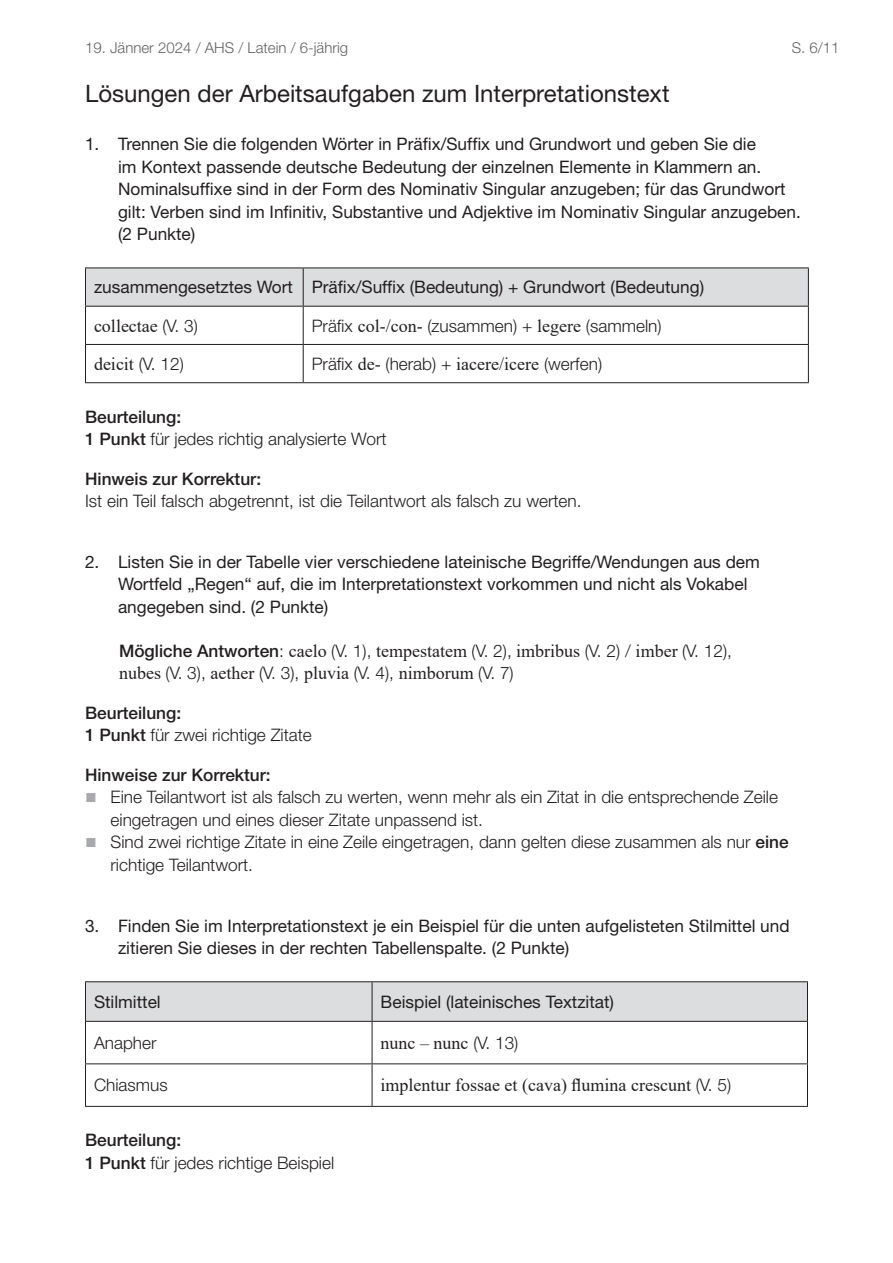
<style>
.page{position:relative;width:893px;height:1263px;background:#fff}
.page>*{position:absolute;margin:0;border:0;box-sizing:border-box;transform-origin:0 0}
.t1{font:24px "Helvetica Neue LT Std";color:#231f20}
.t2{font:18px/22.5px "Times New Roman";color:#231f20}
.t3{font:17.25px/22.5px "Helvetica Neue LT Pro";color:#231f20}
.t4{font:300 17.25px/22.5px "Helvetica Neue LT Std";color:#231f20}
.t5{font:17.25px "Helvetica Neue LT Std";color:#231f20}
.t6{font:500 17.25px "Helvetica Neue LT Std";color:#231f20}
.t7{font:300 17.25px "Helvetica Neue LT Pro";color:#231f20}
.t8{font:300 15px "Helvetica Neue LT Std";color:#636366}
.s1{font-family:"Helvetica Neue LT Std";font-weight:300;font-size:17.25px}
.s2{font-family:"Times New Roman";font-weight:400;font-size:18px}
.s3{font-weight:500}
.s4{font-family:"Helvetica Neue LT Pro";font-weight:500}
.s5{font-family:"Helvetica Neue LT Pro";font-weight:500;font-size:17.25px}
.s6{font-family:"Arial";font-weight:400;font-size:19.5px;color:#a8a9ad}
</style>
<div class="page">
<div style="left:86px;top:268px;width:722px;height:38px;background:#dcdddf"></div>
<hr style="left:85px;top:267px;width:218px;height:1px;background:#231f20">
<hr style="left:85px;top:268px;width:1px;height:38px;background:#231f20">
<hr style="left:303px;top:267px;width:506px;height:1px;background:#231f20">
<hr style="left:303px;top:268px;width:1px;height:38px;background:#231f20">
<hr style="left:808px;top:268px;width:1px;height:38px;background:#231f20">
<hr style="left:85px;top:306px;width:218px;height:1px;background:#231f20">
<hr style="left:85px;top:307px;width:1px;height:37px;background:#231f20">
<hr style="left:303px;top:306px;width:506px;height:1px;background:#231f20">
<hr style="left:303px;top:307px;width:1px;height:37px;background:#231f20">
<hr style="left:808px;top:307px;width:1px;height:37px;background:#231f20">
<hr style="left:85px;top:344px;width:218px;height:1px;background:#231f20">
<hr style="left:85px;top:345px;width:1px;height:37px;background:#231f20">
<hr style="left:303px;top:344px;width:506px;height:1px;background:#231f20">
<hr style="left:303px;top:345px;width:1px;height:37px;background:#231f20">
<hr style="left:808px;top:345px;width:1px;height:37px;background:#231f20">
<hr style="left:85px;top:382px;width:218px;height:1px;background:#231f20">
<hr style="left:303px;top:382px;width:506px;height:1px;background:#231f20">
<div style="left:86px;top:982px;width:721px;height:39px;background:#dcdddf"></div>
<hr style="left:807px;top:1022px;width:1px;height:41px;background:#231f20">
<hr style="left:372px;top:1064px;width:1px;height:42px;background:#231f20">
<hr style="left:807px;top:1064px;width:1px;height:42px;background:#231f20">
<hr style="left:85px;top:981px;width:287px;height:1px;background:#231f20">
<hr style="left:85px;top:982px;width:1px;height:39px;background:#231f20">
<hr style="left:372px;top:981px;width:436px;height:1px;background:#231f20">
<hr style="left:372px;top:982px;width:1px;height:39px;background:#231f20">
<hr style="left:807px;top:982px;width:1px;height:39px;background:#231f20">
<hr style="left:85px;top:1021px;width:287px;height:1px;background:#231f20">
<hr style="left:85px;top:1022px;width:1px;height:41px;background:#231f20">
<hr style="left:372px;top:1021px;width:436px;height:1px;background:#231f20">
<hr style="left:372px;top:1022px;width:1px;height:41px;background:#231f20">
<hr style="left:85px;top:1063px;width:287px;height:1px;background:#231f20">
<hr style="left:85px;top:1064px;width:1px;height:42px;background:#231f20">
<hr style="left:372px;top:1063px;width:436px;height:1px;background:#231f20">
<hr style="left:85px;top:1106px;width:287px;height:1px;background:#231f20">
<hr style="left:372px;top:1106px;width:436px;height:1px;background:#231f20">
<p class="t8" style="left:85px;top:39px;width:265px">19. Jänner 2024 / AHS / Latein / 6-jährig</p>
<p class="t8" style="left:792px;top:39px;width:49px">S. 6/11</p>
<h1 class="t1" style="left:85px;top:79px;width:586px">Lösungen der Arbeitsaufgaben zum Interpretationstext</h1>
<p class="t3" style="left:118px;top:132px;width:684px;text-indent:-33px">1. Trennen Sie die folgenden Wörter in Präfix/Suffix und Grundwort und geben Sie die<br>im Kontext passende deutsche Bedeutung der einzelnen Elemente in Klammern an.<br>Nominalsuffixe sind in der Form des Nominativ Singular anzugeben; für das Grundwort gilt: Verben sind im Infinitiv, Substantive und Adjektive im Nominativ Singular anzugeben. (2 Punkte)</p>
<p class="t5" style="left:94px;top:277px;width:612px">zusammengesetztes Wort Präfix/Suffix (Bedeutung) + Grundwort (Bedeutung)</p>
<p class="t2" style="left:94px;top:314px;width:105px">collectae <span class="s1">(V. 3)</span></p>
<p class="t4" style="left:312px;top:314px;width:351px">Präfix <span class="s2">col-/con-</span> (zusammen) + <span class="s2">legere</span> (sammeln)</p>
<p class="t2" style="left:94px;top:352px;width:91px">deicit <span class="s1">(V. 12)</span></p>
<p class="t4" style="left:312px;top:352px;width:292px">Präfix <span class="s2">de-</span> (herab) + <span class="s2">iacere/icere</span> (werfen)</p>
<p class="t4" style="left:85px;top:405px;width:303px"><span class="s3">Beurteilung:<br></span><span class="s4">1 Punkt</span> für jedes richtig analysierte Wort</p>
<p class="t6" style="left:85px;top:468px;width:178px">Hinweis zur Korrektur:</p>
<p class="t4" style="left:85px;top:489px;width:498px">Ist ein Teil falsch abgetrennt, ist die Teilantwort als falsch zu werten.</p>
<p class="t3" style="left:118px;top:550px;width:643px;text-indent:-33px">2. Listen Sie in der Tabelle vier verschiedene lateinische Begriffe/Wendungen aus dem<br>Wortfeld „Regen“ auf, die im Interpretationstext vorkommen und nicht als Vokabel angegeben sind. (2 Punkte)</p>
<p class="t2" style="left:119px;top:639px;width:614px"><span class="s5">Mögliche Antworten</span><span class="s1">:</span> caelo <span class="s1">(V. 1),</span> tempestatem <span class="s1">(V. 2),</span> imbribus <span class="s1">(V. 2) /</span> imber <span class="s1">(V. 12), </span>nubes <span class="s1">(V. 3),</span> aether <span class="s1">(V. 3),</span> pluvia <span class="s1">(V. 4),</span> nimborum <span class="s1">(V. 7)</span></p>
<p class="t4" style="left:85px;top:701px;width:228px"><span class="s3">Beurteilung:<br></span><span class="s4">1 Punkt</span> für zwei richtige Zitate</p>
<p class="t6" style="left:85px;top:764px;width:187px">Hinweise zur Korrektur:</p>
<p class="t4" style="left:111px;top:785px;width:669px;text-indent:-26px"><span class="s6">■</span> Eine Teilantwort ist als falsch zu werten, wenn mehr als ein Zitat in die entsprechende Zeile eingetragen und eines dieser Zitate unpassend ist.</p>
<p class="t4" style="left:111px;top:830px;width:680px;text-indent:-26px"><span class="s6">■</span> Sind zwei richtige Zitate in eine Zeile eingetragen, dann gelten diese zusammen als nur <span class="s4">eine </span>richtige Teilantwort.</p>
<p class="t3" style="left:118px;top:914px;width:673px;text-indent:-33px">3. Finden Sie im Interpretationstext je ein Beispiel für die unten aufgelisteten Stilmittel und zitieren Sie dieses in der rechten Tabellenspalte. (2 Punkte)</p>
<p class="t5" style="left:94px;top:991px;width:68px">Stilmittel</p>
<p class="t5" style="left:381px;top:991px;width:235px">Beispiel (lateinisches Textzitat)</p>
<p class="t4" style="left:94px;top:1031px;width:64px">Anapher</p>
<p class="t2" style="left:381px;top:1031px;width:139px">nunc – nunc <span class="s1">(V. 13)</span></p>
<p class="t4" style="left:94px;top:1073px;width:75px">Chiasmus</p>
<p class="t2" style="left:381px;top:1073px;width:352px">implentur fossae et (cava) flumina crescunt <span class="s1">(V. 5)</span></p>
<p class="t6" style="left:85px;top:1130px;width:98px">Beurteilung:</p>
<p class="t7" style="left:85px;top:1152px;width:251px"><span class="s3">1 Punkt</span> für jedes richtige Beispiel</p>
</div>
